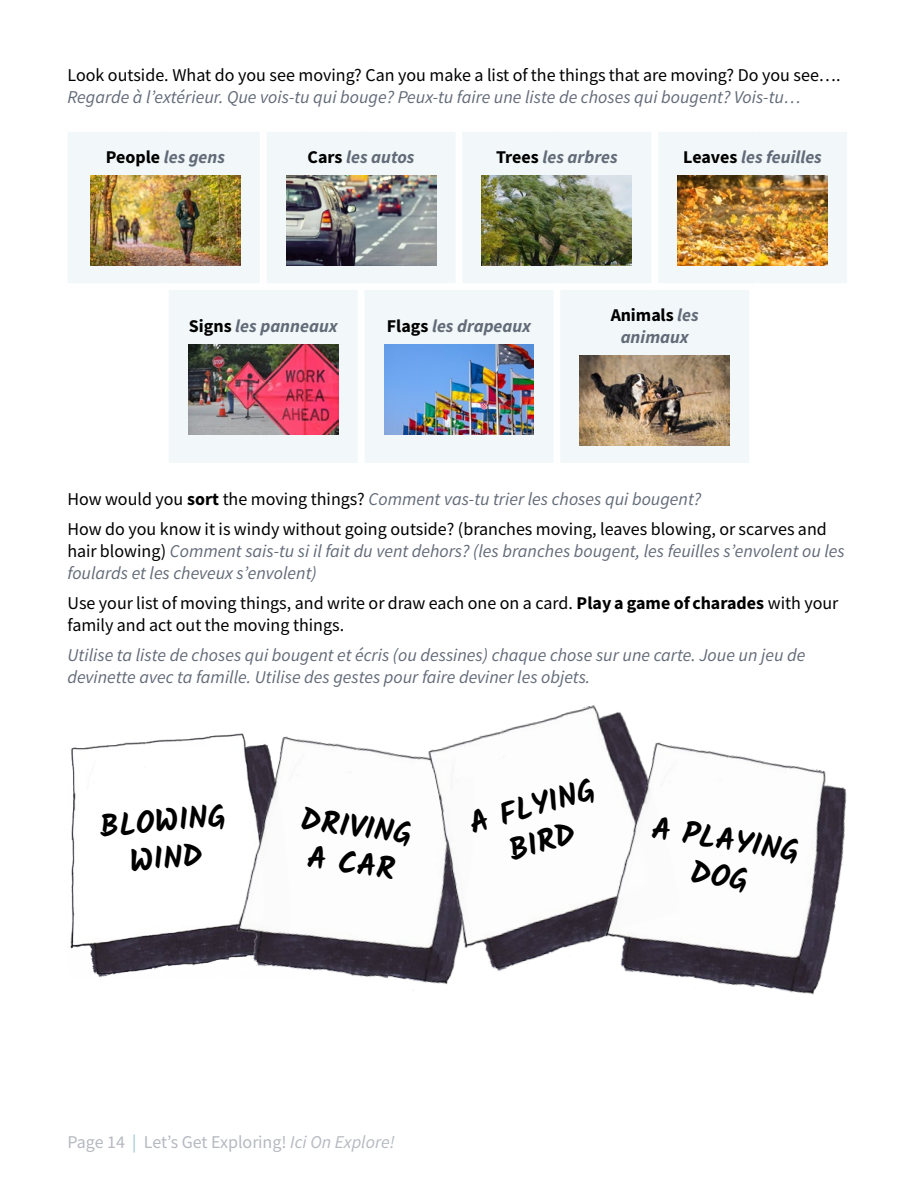
<style>
.page{position:relative;width:918px;height:1188px;background:#fff}
.page>*{position:absolute;margin:0;border:0;box-sizing:border-box;transform-origin:0 0}
.t1{font:700 30.75px/36.9px "Kalam";color:#000;text-align:center}
.t2{font:italic 18px/21.6px "Source Sans Variable";letter-spacing:.02em;color:#636b78}
.t3{font:18px/30.6px "Source Sans Variable";letter-spacing:.02em;color:#000}
.t4{font:18px "Source Sans Variable";letter-spacing:.015em;color:#b6b9c0}
.t5{font:italic 18px "Source Sans Variable";letter-spacing:.05em;color:#636b78}
.t6{font:italic 18px/21.6px "Source Sans Variable";letter-spacing:.04em;color:#636b78;text-align:center}
.s1{font-style:normal;color:#000}
.s2{font-style:italic;color:#636b78}
.s3{color:#9ac5d1}
.s4{font-style:italic}
</style>
<div class="page">
<div style="left:68px;top:132px;width:779px;height:151px;background:#f2f8f9"></div>
<div style="left:169px;top:290px;width:580px;height:173px;background:#f2f8f9"></div>
<div style="left:260px;top:132px;width:7px;height:151px;background:#fff"></div>
<div style="left:456px;top:132px;width:6px;height:151px;background:#fff"></div>
<div style="left:651px;top:132px;width:7px;height:151px;background:#fff"></div>
<div style="left:358px;top:290px;width:6px;height:173px;background:#fff"></div>
<div style="left:554px;top:290px;width:6px;height:173px;background:#fff"></div>
<img style="left:90px;top:176px;width:150px;height:90px">
<img style="left:286px;top:176px;width:150px;height:90px">
<img style="left:482px;top:176px;width:150px;height:90px">
<img style="left:678px;top:176px;width:150px;height:90px">
<img style="left:188px;top:344px;width:150px;height:90px">
<img style="left:384px;top:344px;width:150px;height:90px">
<img style="left:580px;top:355px;width:150px;height:90px">
<img style="left:70px;top:735px;width:157px;height:242px">
<img style="left:227px;top:733px;width:223px;height:252px">
<img style="left:422px;top:705px;width:206px;height:273px">
<img style="left:595px;top:728px;width:252px;height:267px">
<p class="t3" style="left:68px;top:60px;width:774px">Look outside. What do you see moving? Can you make a list of the things that are moving? Do you see….</p>
<p class="t2" style="left:68px;top:86px;width:735px">Regarde à l’extérieur. Que vois-tu qui bouge? Peux-tu faire une liste de choses qui bougent? Vois-tu…</p>
<p class="t2" style="left:106px;top:146px;width:120px"><span class="s1">People</span> les gens</p>
<p class="t2" style="left:308px;top:146px;width:108px"><span class="s1">Cars</span> les autos</p>
<p class="t2" style="left:496px;top:146px;width:122px"><span class="s1">Trees</span> les arbres</p>
<p class="t5" style="left:683px;top:146px;width:139px"><span class="s1">Leaves</span> les feuilles</p>
<p class="t2" style="left:189px;top:315px;width:148px"><span class="s1">Signs</span> les panneaux</p>
<p class="t2" style="left:387px;top:315px;width:144px"><span class="s1">Flags</span> les drapeaux</p>
<p class="t6" style="left:611px;top:304px;width:89px"><span class="s1">Animals</span> les animaux</p>
<p class="t3" style="left:68px;top:484px;width:761px">How would you sort the moving things? <span class="s2">Comment vas-tu trier les choses qui bougent?<br></span>How do you know it is windy without going outside? (branches moving, leaves blowing, or scarves and</p>
<p class="t2" style="left:68px;top:540px;width:779px"><span class="s1">hair blowing)</span> Comment sais-tu si il fait du vent dehors? (les branches bougent, les feuilles s’envolent ou les foulards et les cheveux s’envolent)</p>
<p class="t3" style="left:68px;top:593px;width:772px;line-height:21.6px">Use your list of moving things, and write or draw each one on a card. Play a game of charades with your family and act out the moving things.</p>
<p class="t2" style="left:68px;top:645px;width:739px">Utilise ta liste de choses qui bougent et écris (ou dessines) chaque chose sur une carte. Joue un jeu de devinette avec ta famille. Utilise des gestes pour faire deviner les objets.</p>
<h1 class="t1" style="left:98px;top:808px;width:128px;rotate:-5deg">BLOWING<br>WIND</h1>
<h1 class="t1" style="left:304px;top:800px;width:113px;rotate:8deg">DRIVING<br>A CAR</h1>
<h1 class="t1" style="left:465px;top:806px;width:131px;rotate:-16deg">A FLYING<br>BIRD</h1>
<h1 class="t1" style="left:655px;top:810px;width:150px;rotate:9deg">A PLAYING<br>DOG</h1>
<p class="t4" style="left:68px;top:1131px;width:328px">Page 14 <span class="s3">|</span> Let’s Get Exploring! <span class="s4">Ici On Explore!</span></p>
</div>
